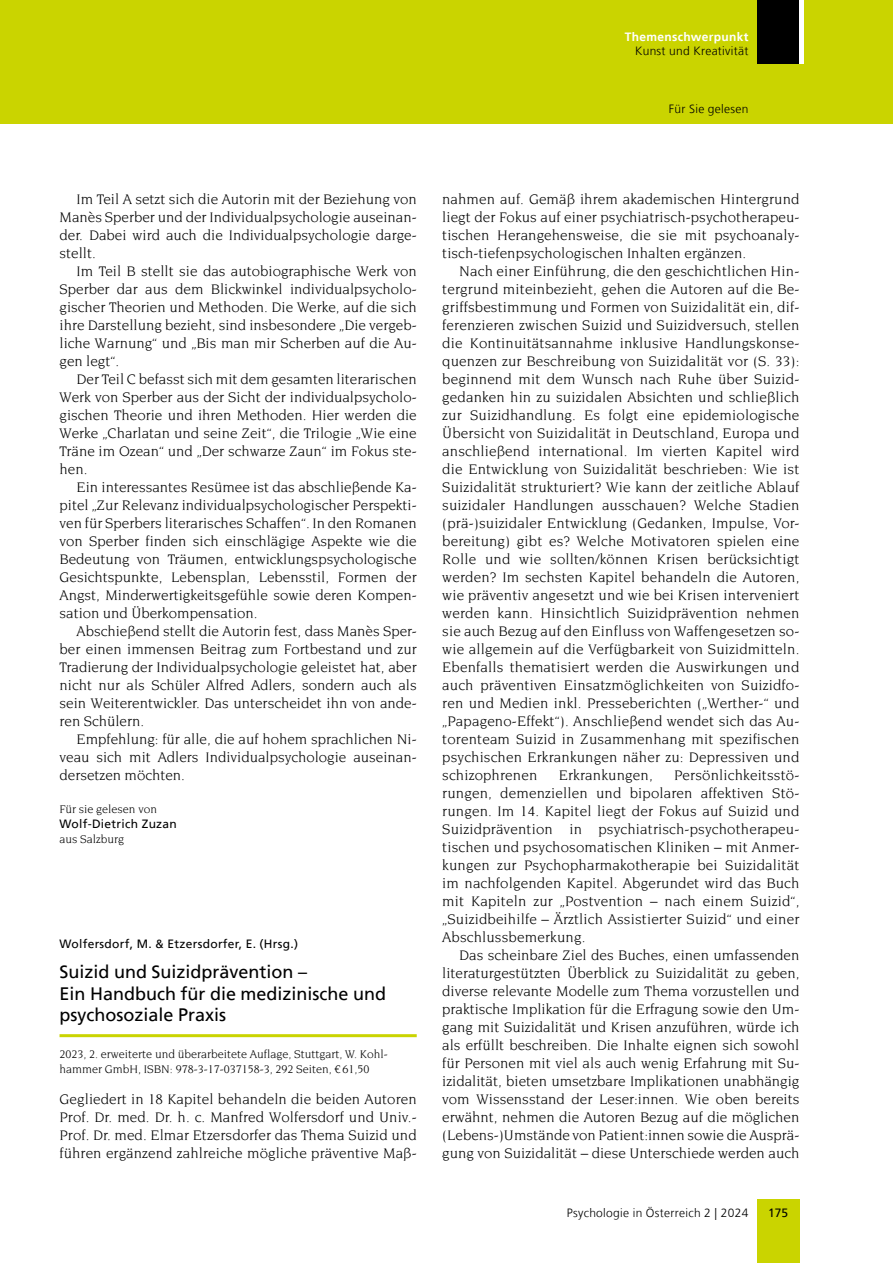
<style>
.page{position:relative;width:893px;height:1263px;background:#fff}
.page>*{position:absolute;margin:0;border:0;box-sizing:border-box;transform-origin:0 0}
.t1{font:18px/21.6px "Frutiger LT";color:#000}
.t2{font:15px/18px "Novarese Std";color:#000;text-align:justify}
.t3{font:12px/15px "Novarese Std";color:#000}
.t4{font:300 12px "Frutiger LT";letter-spacing:.025em;color:#000}
.t5{font:12px "Frutiger LT";letter-spacing:.025em;color:#000}
.t6{font:700 12px "Frutiger LT";letter-spacing:.025em;color:#fff}
</style>
<div class="page">
<div style="left:757px;top:1199px;width:42px;height:64px;background:#cad400"></div>
<div style="left:0;top:0;width:893px;height:123px;background:#cad400"></div>
<div style="left:757px;top:0;width:42px;height:64px;background:#000"></div>
<div style="left:799px;top:0;width:5px;height:64px;background:#fff"></div>
<hr style="left:60px;top:1034px;width:357px;height:3px;background:#cad400">
<p class="t6" style="left:625px;top:30px;width:125px">Themenschwerpunkt</p>
<p class="t4" style="left:635px;top:44px;width:115px">Kunst und Kreativität</p>
<p class="t4" style="left:669px;top:102px;width:81px">Für Sie gelesen</p>
<p class="t2" style="left:60px;top:190px;width:359px;text-indent:17px">Im Teil A setzt sich die Autorin mit der Beziehung von Manès Sperber und der Individualpsychologie auseinan&shy;der. Dabei wird auch die Individualpsychologie darge&shy;stellt.</p>
<p class="t2" style="left:60px;top:262px;width:359px;text-indent:17px">Im Teil B stellt sie das autobiographische Werk von Sperber dar aus dem Blickwinkel individualpsycholo&shy;gischer Theorien und Methoden. Die Werke, auf die sich ihre Darstellung bezieht, sind insbesondere „Die vergeb&shy;liche Warnung“ und „Bis man mir Scherben auf die Au&shy;gen legt“.</p>
<p class="t2" style="left:60px;top:370px;width:359px;text-indent:17px">Der Teil C befasst sich mit dem gesamten literarischen Werk von Sperber aus der Sicht der individualpsycholo&shy;gischen Theorie und ihren Methoden. Hier werden die Werke „Charlatan und seine Zeit“, die Trilogie „Wie eine Träne im Ozean“ und „Der schwarze Zaun“ im Fokus ste&shy;hen.</p>
<p class="t2" style="left:60px;top:478px;width:359px;text-indent:17px">Ein interessantes Resümee ist das abschließende Ka&shy;pitel „Zur Relevanz individualpsychologischer Perspekti&shy;ven für Sperbers literarisches Schaffen“. In den Romanen von Sperber finden sich einschlägige Aspekte wie die Bedeutung von Träumen, entwicklungspsychologische Gesichtspunkte, Lebensplan, Lebensstil, Formen der Angst, Minderwertigkeitsgefühle sowie deren Kompen&shy;sation und Überkompensation.</p>
<p class="t2" style="left:60px;top:622px;width:359px;text-indent:17px">Abschießend stellt die Autorin fest, dass Manès Sper&shy;ber einen immensen Beitrag zum Fortbestand und zur Tradierung der Individualpsychologie geleistet hat, aber nicht nur als Schüler Alfred Adlers, sondern auch als sein Weiterentwickler. Das unterscheidet ihn von ande&shy;ren Schülern.</p>
<p class="t2" style="left:60px;top:730px;width:359px;text-indent:17px">Empfehlung: für alle, die auf hohem sprachlichen Ni&shy;veau sich mit Adlers Individualpsychologie auseinan&shy;dersetzen möchten.</p>
<p class="t3" style="left:60px;top:802px;width:99px">Für sie gelesen von</p>
<p class="t5" style="left:60px;top:817px;width:119px">Wolf-Dietrich Zuzan</p>
<p class="t3" style="left:60px;top:832px;width:66px">aus Salzburg</p>
<p class="t5" style="left:60px;top:936px;width:240px">Wolfersdorf, M. &amp; Etzersdorfer, E. (Hrsg.)</p>
<p class="t1" style="left:60px;top:961px;width:328px">Suizid und Suizidprävention –<br>Ein Handbuch für die medizinische und psychosoziale Praxis</p>
<p class="t3" style="left:60px;top:1046px;width:330px">2023, 2. erweiterte und überarbeitete Auflage, Stuttgart, W. Kohl&shy;hammer GmbH, ISBN: 978-3-17-037158-3, 292 Seiten, € 61,50</p>
<p class="t2" style="left:60px;top:1090px;width:359px">Gegliedert in 18 Kapitel behandeln die beiden Autoren Prof. Dr. med. Dr. h. c. Manfred Wolfersdorf und Univ.- Prof. Dr. med. Elmar Etzersdorfer das Thema Suizid und führen ergänzend zahlreiche mögliche präventive Maß-</p>
<p class="t2" style="left:442px;top:190px;width:359px">nahmen auf. Gemäß ihrem akademischen Hintergrund liegt der Fokus auf einer psychiatrisch-psychotherapeu&shy;tischen Herangehensweise, die sie mit psychoanaly&shy;tisch-tiefenpsychologischen Inhalten ergänzen.</p>
<p class="t2" style="left:442px;top:262px;width:359px;text-indent:17px">Nach einer Einführung, die den geschichtlichen Hin&shy;tergrund miteinbezieht, gehen die Autoren auf die Be&shy;griffsbestimmung und Formen von Suizidalität ein, dif&shy;ferenzieren zwischen Suizid und Suizidversuch, stellen die Kontinuitätsannahme inklusive Handlungskonse&shy;quenzen zur Beschreibung von Suizidalität vor (S. 33): beginnend mit dem Wunsch nach Ruhe über Suizid&shy;gedanken hin zu suizidalen Absichten und schließlich zur Suizidhandlung. Es folgt eine epidemiologische Übersicht von Suizidalität in Deutschland, Europa und anschließend international. Im vierten Kapitel wird die Entwicklung von Suizidalität beschrieben: Wie ist Suizidalität strukturiert? Wie kann der zeitliche Ablauf suizidaler Handlungen ausschauen? Welche Stadien (prä-)suizidaler Entwicklung (Gedanken, Impulse, Vor&shy;bereitung) gibt es? Welche Motivatoren spielen eine Rolle und wie sollten/können Krisen berücksichtigt werden? Im sechsten Kapitel behandeln die Autoren, wie präventiv angesetzt und wie bei Krisen interveniert werden kann. Hinsichtlich Suizidprävention nehmen sie auch Bezug auf den Einfluss von Waffengesetzen so&shy;wie allgemein auf die Verfügbarkeit von Suizidmitteln.<br>Ebenfalls thematisiert werden die Auswirkungen und auch präventiven Einsatzmöglichkeiten von Suizidfo&shy;ren und Medien inkl. Presseberichten („Werther-“ und „Papageno-Effekt“). Anschließend wendet sich das Au&shy;torenteam Suizid in Zusammenhang mit spezifischen psychischen Erkrankungen näher zu: Depressiven und schizophrenen</p>
<p class="t2" style="left:442px;top:766px;width:359px;text-indent:232px">Persönlichkeitsstö&shy;rungen, demenziellen und bipolaren affektiven Stö&shy;rungen. Im 14. Kapitel liegt der Fokus auf Suizid und Suizidprävention in psychiatrisch-psychotherapeu&shy;tischen und psychosomatischen Kliniken – mit Anmer&shy;kungen zur Psychopharmakotherapie bei Suizidalität im nachfolgenden Kapitel. Abgerundet wird das Buch mit Kapiteln zur „Postvention – nach einem Suizid“, „Suizidbeihilfe – Ärztlich Assistierter Suizid“ und einer Abschlussbemerkung.</p>
<p class="t2" style="left:442px;top:946px;width:359px;text-indent:17px">Das scheinbare Ziel des Buches, einen umfassenden literaturgestützten Überblick zu Suizidalität zu geben, diverse relevante Modelle zum Thema vorzustellen und praktische Implikation für die Erfragung sowie den Um&shy;gang mit Suizidalität und Krisen anzuführen, würde ich als erfüllt beschreiben. Die Inhalte eignen sich sowohl für Personen mit viel als auch wenig Erfahrung mit Su&shy;izidalität, bieten umsetzbare Implikationen unabhängig vom Wissensstand der Leser:innen. Wie oben bereits erwähnt, nehmen die Autoren Bezug auf die möglichen (Lebens-)Umstände von Patient:innen sowie die Ausprä&shy;gung von Suizidalität – diese Unterschiede werden auch</p>
<p class="t2" style="left:559px;top:766px;width:95px">Erkrankungen,</p>
<p class="t4" style="left:567px;top:1206px;width:183px">Psychologie in Österreich 2 | 2024</p>
<p class="t5" style="left:768px;top:1205px;width:22px">175</p>
</div>
